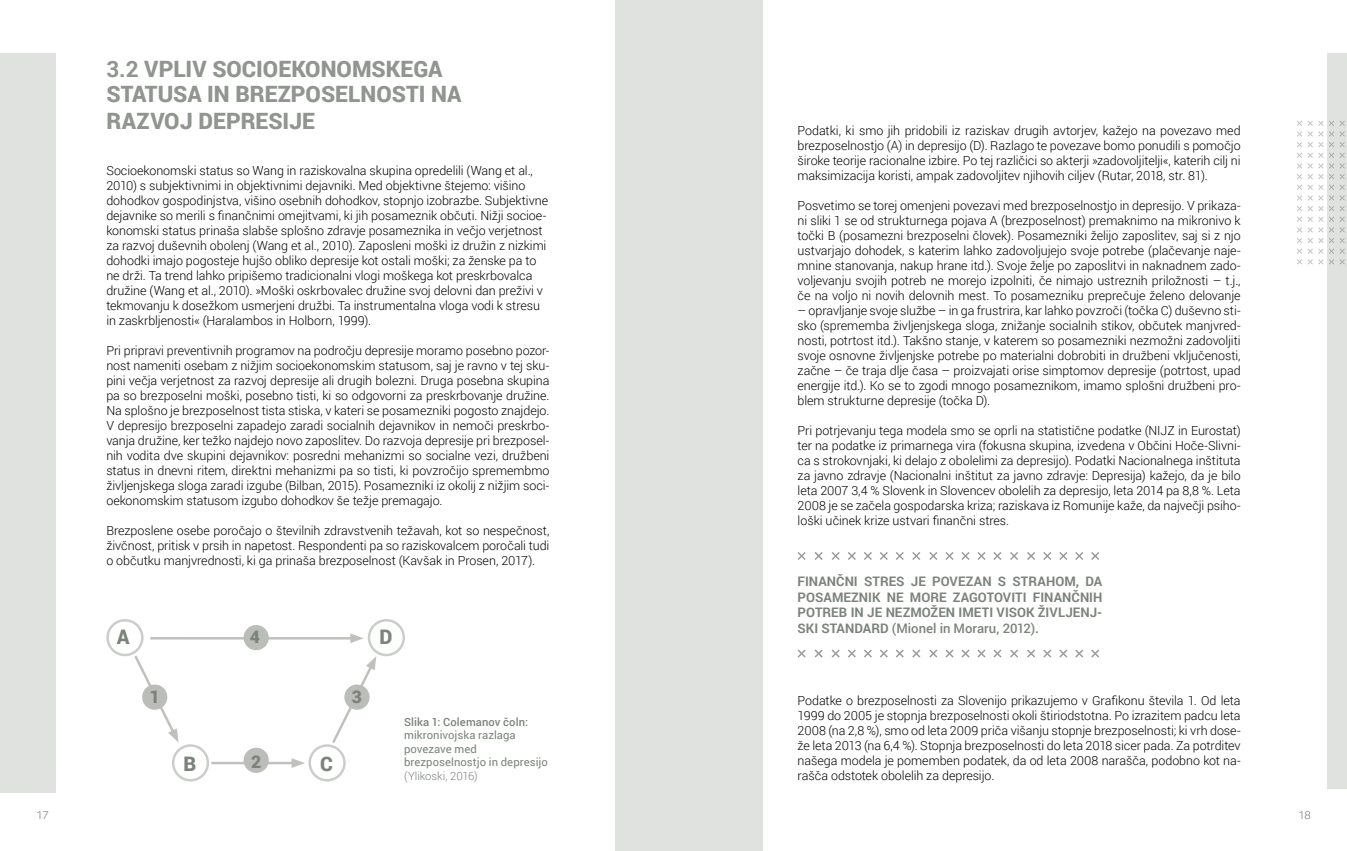
<style>
.page{position:relative;width:1347px;height:851px;background:#fff}
.page>*{position:absolute;margin:0;border:0;box-sizing:border-box;transform-origin:0 0}
.t1{font:900 22.5px/25px "Roboto";color:#90968f}
.t2{font:900 20px "Roboto";color:#7b837b}
.t3{font:900 17.5px "Roboto";color:#7b837b}
.t4{font:700 13.12px/15.8px "Roboto";color:#7b837b;text-align:justify}
.t5{font:300 12.5px/15px "Roboto";letter-spacing:-.005em;color:#000;text-align:justify}
.t6{font:11.25px/13.5px "Roboto";letter-spacing:.005em;color:#7b837b}
.t7{font:500 11.25px "Roboto";letter-spacing:.005em;color:#7b837b}
.t8{font:300 11.25px "Roboto";letter-spacing:-.005em;color:#7b837b}
.t9{font:300 11.25px "Aileron";color:#7b837b}
.s1{font-weight:700}
.s2{font-weight:500}
</style>
<div class="page">
<hr style="left:150px;top:637px;width:205px;height:2px;background:#c0c1bd">
<svg style="left:350px;top:633px;width:14px;height:10px"></svg>
<hr style="left:211px;top:761px;width:85px;height:3px;background:#c0c1bd">
<svg style="left:291px;top:758px;width:14px;height:9px"></svg>
<div style="left:106px;top:619px;width:38px;height:37px;border:2px solid #7b837b;border-radius:50%"></div>
<div style="left:172px;top:744px;width:37px;height:37px;border:2px solid #7b837b;border-radius:50%"></div>
<div style="left:308px;top:744px;width:38px;height:37px;border:2px solid #7b837b;border-radius:50%"></div>
<div style="left:368px;top:619px;width:37px;height:37px;border:2px solid #7b837b;border-radius:50%"></div>
<div style="left:243px;top:625px;width:26px;height:25px;background:#babdb8;border-radius:50%"></div>
<svg style="left:132px;top:652px;width:46px;height:90px"></svg>
<svg style="left:330px;top:656px;width:46px;height:89px"></svg>
<div style="left:243px;top:747px;width:26px;height:25px;background:#babdb8;border-radius:50%"></div>
<svg style="left:797px;top:649px;width:8px;height:8px"></svg>
<svg style="left:814px;top:649px;width:9px;height:9px"></svg>
<svg style="left:912px;top:649px;width:8px;height:8px"></svg>
<svg style="left:1010px;top:649px;width:8px;height:8px"></svg>
<svg style="left:831px;top:649px;width:8px;height:8px"></svg>
<svg style="left:929px;top:649px;width:8px;height:8px"></svg>
<svg style="left:1027px;top:649px;width:8px;height:8px"></svg>
<svg style="left:848px;top:649px;width:8px;height:8px"></svg>
<svg style="left:945px;top:649px;width:8px;height:8px"></svg>
<svg style="left:1043px;top:649px;width:8px;height:8px"></svg>
<svg style="left:864px;top:649px;width:8px;height:8px"></svg>
<svg style="left:961px;top:649px;width:8px;height:8px"></svg>
<svg style="left:1059px;top:649px;width:8px;height:8px"></svg>
<svg style="left:880px;top:649px;width:8px;height:8px"></svg>
<svg style="left:977px;top:649px;width:8px;height:8px"></svg>
<svg style="left:1075px;top:649px;width:8px;height:8px"></svg>
<svg style="left:896px;top:649px;width:7px;height:8px"></svg>
<svg style="left:993px;top:649px;width:8px;height:8px"></svg>
<svg style="left:1091px;top:649px;width:8px;height:8px"></svg>
<svg style="left:797px;top:552px;width:8px;height:8px"></svg>
<svg style="left:814px;top:552px;width:9px;height:8px"></svg>
<svg style="left:912px;top:552px;width:8px;height:8px"></svg>
<svg style="left:1010px;top:552px;width:8px;height:8px"></svg>
<svg style="left:832px;top:552px;width:7px;height:8px"></svg>
<svg style="left:929px;top:552px;width:8px;height:8px"></svg>
<svg style="left:1027px;top:552px;width:8px;height:8px"></svg>
<svg style="left:848px;top:552px;width:8px;height:8px"></svg>
<svg style="left:945px;top:552px;width:8px;height:8px"></svg>
<svg style="left:1043px;top:552px;width:8px;height:8px"></svg>
<svg style="left:864px;top:552px;width:8px;height:8px"></svg>
<svg style="left:961px;top:552px;width:8px;height:8px"></svg>
<svg style="left:1059px;top:552px;width:8px;height:8px"></svg>
<svg style="left:880px;top:552px;width:8px;height:8px"></svg>
<svg style="left:977px;top:552px;width:8px;height:8px"></svg>
<svg style="left:1075px;top:552px;width:8px;height:8px"></svg>
<svg style="left:896px;top:552px;width:7px;height:8px"></svg>
<svg style="left:993px;top:552px;width:8px;height:8px"></svg>
<svg style="left:1091px;top:552px;width:8px;height:8px"></svg>
<div style="left:615px;top:0;width:147px;height:850px;background:#e0e2df"></div>
<div style="left:1327px;top:54px;width:19px;height:734px;background:#e0e2df"></div>
<div style="left:0;top:53px;width:56px;height:739px;background:#e0e2df"></div>
<svg style="left:1297px;top:120px;width:48px;height:145px"></svg>
<h1 class="t1" style="left:106px;top:56px;width:357px"><span class="s1">3.2</span> VPLIV SOCIOEKONOMSKEGA<br>STATUSA IN BREZPOSELNOSTI NA</h1>
<h1 class="t1" style="left:106px;top:108px;width:210px">RAZVOJ DEPRESIJE</h1>
<p class="t5" style="left:106px;top:162px;width:443px;text-align:left">Socioekonomski status so Wang in raziskovalna skupina opredelili (Wang et al., 2010) s subjektivnimi in objektivnimi dejavniki. Med objektivne štejemo: višino dohodkov gospodinjstva, višino osebnih dohodkov, stopnjo izobrazbe. Subjektivne dejavnike so merili s finančnimi omejitvami, ki jih posameznik občuti. Nižji socioe&shy;konomski status prinaša slabše splošno zdravje posameznika in večjo verjetnost za razvoj duševnih obolenj (Wang et al., 2010). Zaposleni moški iz družin z nizkimi dohodki imajo pogosteje hujšo obliko depresije kot ostali moški; za ženske pa to ne drži. Ta trend lahko pripišemo tradicionalni vlogi moškega kot preskrbovalca družine (Wang et al., 2010). »Moški oskrbovalec družine svoj delovni dan preživi v tekmovanju k dosežkom usmerjeni družbi. Ta instrumentalna vloga vodi k stresu in zaskrbljenosti« (Haralambos in Holborn, 1999).</p>
<p class="t5" style="left:106px;top:342px;width:444px">Pri pripravi preventivnih programov na področju depresije moramo posebno pozor&shy;nost nameniti osebam z nižjim socioekonomskim statusom, saj je ravno v tej sku&shy;pini večja verjetnost za razvoj depresije ali drugih bolezni. Druga posebna skupina pa so brezposelni moški, posebno tisti, ki so odgovorni za preskrbovanje družine.<br>Na splošno je brezposelnost tista stiska, v kateri se posamezniki pogosto znajdejo.<br>V depresijo brezposelni zapadejo zaradi socialnih dejavnikov in nemoči preskrbo&shy;vanja družine, ker težko najdejo novo zaposlitev. Do razvoja depresije pri brezposel&shy;nih vodita dve skupini dejavnikov: posredni mehanizmi so socialne vezi, družbeni status in dnevni ritem, direktni mehanizmi pa so tisti, ki povzročijo spremembmo življenjskega sloga zaradi izgube (Bilban, 2015). Posamezniki iz okolij z nižjim soci&shy;oekonomskim statusom izgubo dohodkov še težje premagajo.</p>
<p class="t5" style="left:106px;top:522px;width:444px">Brezposlene osebe poročajo o številnih zdravstvenih težavah, kot so nespečnost, živčnost, pritisk v prsih in napetost. Respondenti pa so raziskovalcem poročali tudi o občutku manjvrednosti, ki ga prinaša brezposelnost (Kavšak in Prosen, 2017).</p>
<h2 class="t2" style="left:117px;top:622px;width:14px">A</h2>
<h3 class="t3" style="left:250px;top:624px;width:12px">4</h3>
<h3 class="t3" style="left:150px;top:684px;width:12px">1</h3>
<h3 class="t3" style="left:352px;top:684px;width:12px">3</h3>
<h3 class="t3" style="left:251px;top:748px;width:12px">2</h3>
<h2 class="t2" style="left:183px;top:749px;width:14px">B</h2>
<h2 class="t2" style="left:320px;top:749px;width:14px">C</h2>
<h2 class="t2" style="left:379px;top:622px;width:15px">D</h2>
<p class="t7" style="left:404px;top:713px;width:125px">Slika 1: Colemanov čoln:</p>
<p class="t6" style="left:404px;top:728px;width:145px">mikronivojska razlaga povezave med brezposelnostjo in depresijo</p>
<p class="t8" style="left:404px;top:768px;width:75px">(Ylikoski, 2016)</p>
<p class="t5" style="left:797px;top:122px;width:444px">Podatki, ki smo jih pridobili iz raziskav drugih avtorjev, kažejo na povezavo med brezposelnostjo (A) in depresijo (D). Razlago te povezave bomo ponudili s pomočjo široke teorije racionalne izbire. Po tej različici so akterji »zadovoljitelji«, katerih cilj ni maksimizacija koristi, ampak zadovoljitev njihovih ciljev (Rutar, 2018, str. 81).</p>
<p class="t5" style="left:797px;top:197px;width:444px">Posvetimo se torej omenjeni povezavi med brezposelnostjo in depresijo. V prikaza&shy;ni sliki 1 se od strukturnega pojava A (brezposelnost) premaknimo na mikronivo k točki B (posamezni brezposelni človek). Posamezniki želijo zaposlitev, saj si z njo ustvarjajo dohodek, s katerim lahko zadovoljujejo svoje potrebe (plačevanje naje&shy;mnine stanovanja, nakup hrane itd.). Svoje želje po zaposlitvi in naknadnem zado&shy;voljevanju svojih potreb ne morejo izpolniti, če nimajo ustreznih priložnosti – t.j., če na voljo ni novih delovnih mest. To posamezniku preprečuje želeno delovanje</p>
<p class="t5" style="left:797px;top:302px;width:444px">– opravljanje svoje službe – in ga frustrira, kar lahko povzroči (točka C) duševno sti&shy;sko (sprememba življenjskega sloga, znižanje socialnih stikov, občutek manjvred&shy;nosti, potrtost itd.). Takšno stanje, v katerem so posamezniki nezmožni zadovoljiti svoje osnovne življenjske potrebe po materialni dobrobiti in družbeni vključenosti, začne – če traja dlje časa – proizvajati orise simptomov depresije (potrtost, upad energije itd.). Ko se to zgodi mnogo posameznikom, imamo splošni družbeni pro&shy;blem strukturne depresije (točka D).</p>
<p class="t5" style="left:797px;top:422px;width:444px">Pri potrjevanju tega modela smo se oprli na statistične podatke (NIJZ in Eurostat) ter na podatke iz primarnega vira (fokusna skupina, izvedena v Občini Hoče-Slivni&shy;ca s strokovnjaki, ki delajo z obolelimi za depresijo). Podatki Nacionalnega inštituta za javno zdravje (Nacionalni inštitut za javno zdravje: Depresija) kažejo, da je bilo leta 2007 3,4 % Slovenk in Slovencev obolelih za depresijo, leta 2014 pa 8,8 %. Leta 2008 je se začela gospodarska kriza; raziskava iz Romunije kaže, da največji psiho&shy;loški učinek krize ustvari finančni stres.</p>
<p class="t4" style="left:797px;top:572px;width:306px">FINANČNI STRES JE POVEZAN S STRAHOM, DA POSAMEZNIK NE MORE ZAGOTOVITI FINANČNIH POTREB IN JE NEZMOŽEN IMETI VISOK ŽIVLJENJ-SKI STANDARD <span class="s2">(Mionel in Moraru, 2012)</span>.</p>
<p class="t5" style="left:797px;top:692px;width:444px">Podatke o brezposelnosti za Slovenijo prikazujemo v Grafikonu števila 1. Od leta 1999 do 2005 je stopnja brezposelnosti okoli štiriodstotna. Po izrazitem padcu leta 2008 (na 2,8 %), smo od leta 2009 priča višanju stopnje brezposelnosti; ki vrh dose&shy;že leta 2013 (na 6,4 %). Stopnja brezposelnosti do leta 2018 sicer pada. Za potrditev našega modela je pomemben podatek, da od leta 2008 narašča, podobno kot na&shy;rašča odstotek obolelih za depresijo.</p>
<p class="t9" style="left:36px;top:808px;width:14px">17</p>
<p class="t9" style="left:1298px;top:808px;width:14px">18</p>
</div>
